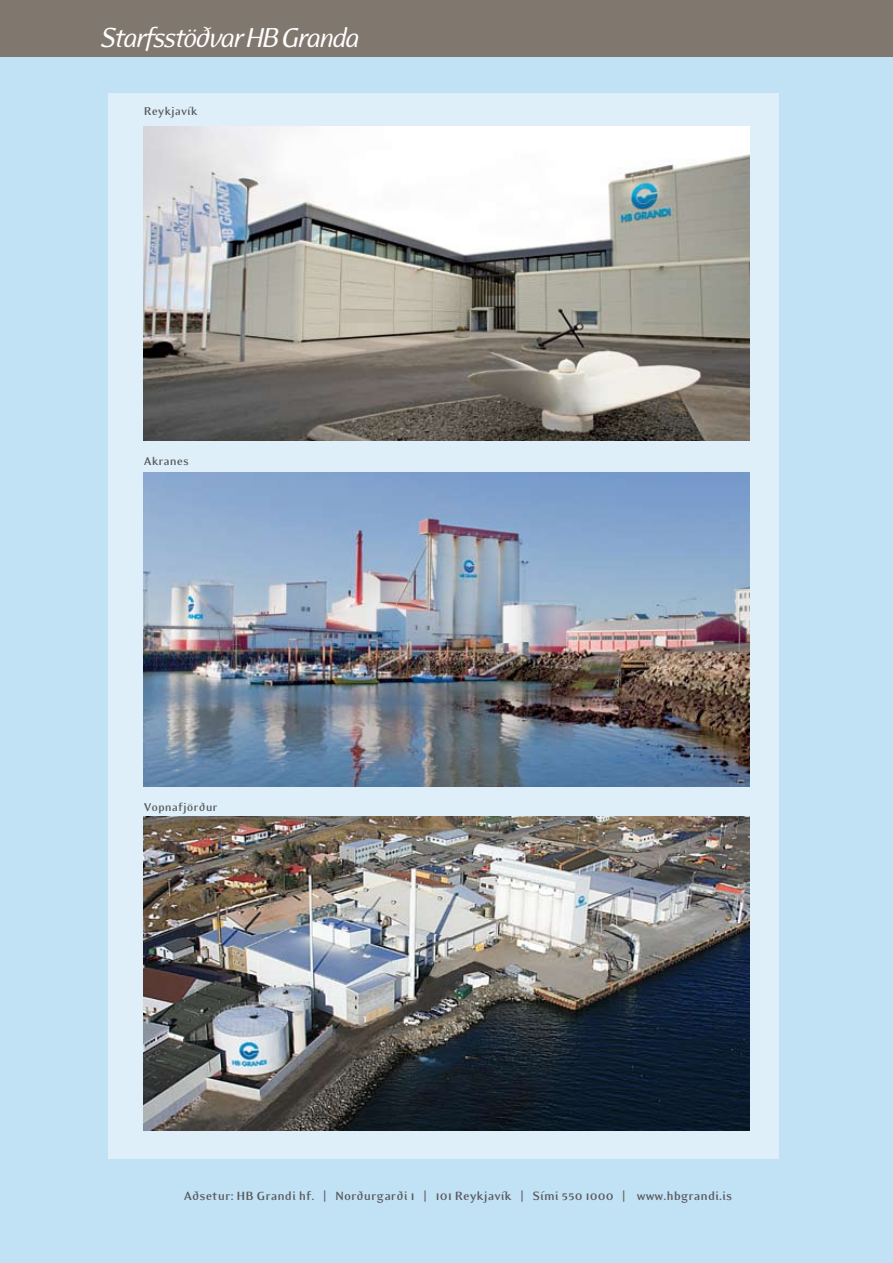
<style>
.page{position:relative;width:893px;height:1263px;background:#c1e1f5}
.page>*{position:absolute;margin:0;border:0;box-sizing:border-box;transform-origin:0 0}
.t1{font:italic 31.5px "Eidetic Modern";letter-spacing:-.08em;color:#fff;scale:.95 1}
.t2{font:700 13.8px "Eidetic Modern";color:#58595b}
.t3{font:700 13.05px "Eidetic Modern";color:#58595b}
</style>
<div class="page">
<div style="left:108px;top:93px;width:670px;height:1066px;background:#dfeff9"></div>
<img style="left:143px;top:472px;width:606px;height:314px">
<img style="left:143px;top:816px;width:606px;height:314px">
<img style="left:143px;top:126px;width:606px;height:314px">
<div style="left:0;top:0;width:893px;height:57px;background:#80786f"></div>
<h1 class="t1" style="left:100px;top:21px;width:275px">Starfsstöðvar HB Granda</h1>
<p class="t3" style="left:144px;top:104px;width:55px">Reykjavík</p>
<p class="t3" style="left:144px;top:454px;width:47px">Akranes</p>
<p class="t3" style="left:144px;top:800px;width:75px">Vopnafjörður</p>
<p class="t2" style="left:184px;top:1189px;width:550px">Aðsetur: HB Grandi hf. | Norðurgarði 1 | 101 Reykjavík | Sími 550 1000 | www.hbgrandi.is</p>
</div>
